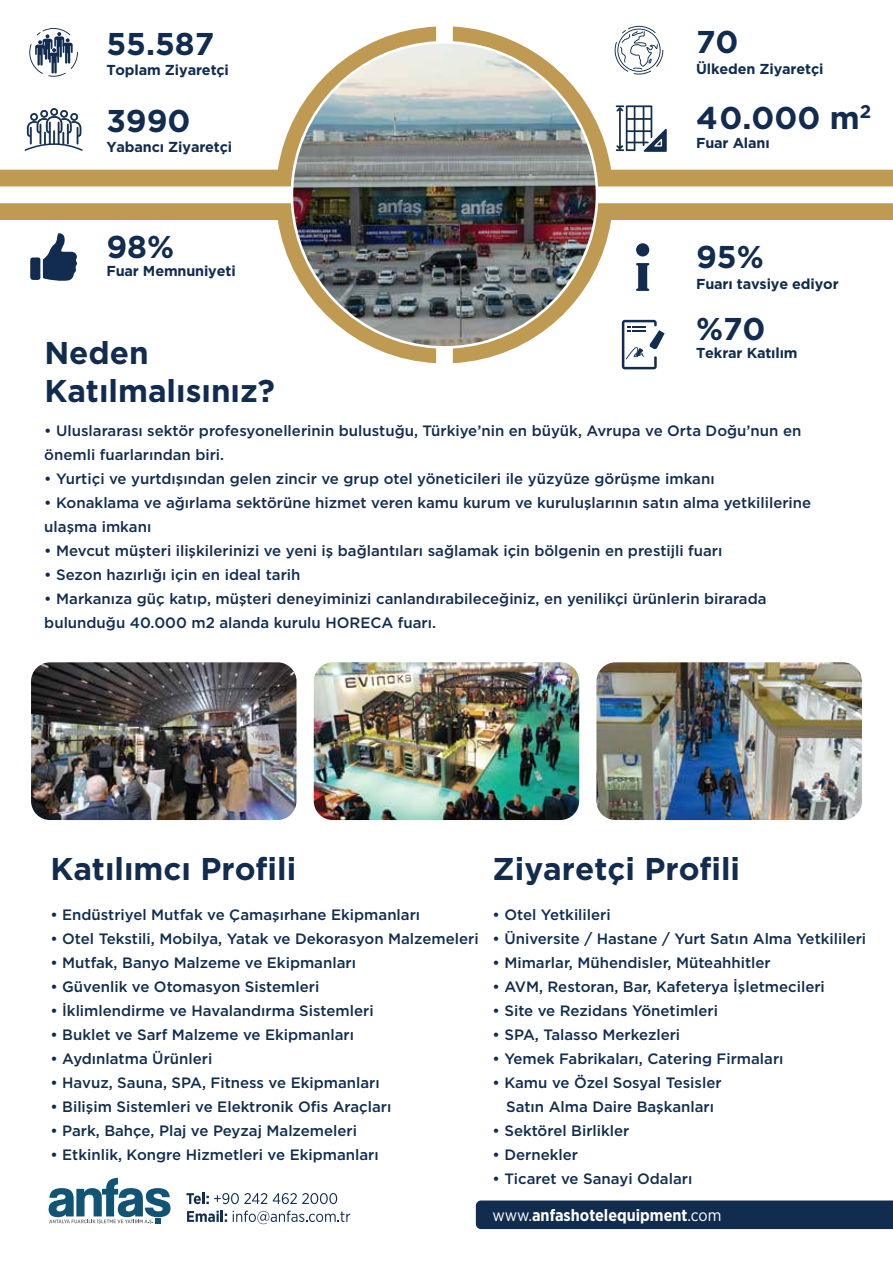
<style>
.page{position:relative;width:893px;height:1263px;background:#fff}
.page>*{position:absolute;margin:0;border:0;box-sizing:border-box;transform-origin:0 0}
.t1{font:700 31.5px/37.8px "Gotham";color:#122c4f}
.t2{font:700 16.5px "Gotham Narrow";color:#fff}
.t3{font:500 15px/24px "Gotham";color:#122c4f}
.t4{font:700 14.4px "Gotham";letter-spacing:-.01em;color:#122c4f}
.s1{font-weight:400}
</style>
<div class="page">
<div style="left:476px;top:1200px;width:417px;height:29px;background:#122c4f"></div>
<svg style="left:0;top:27px;width:893px;height:336px"></svg>
<img style="left:293px;top:44px;width:303px;height:302px;border-radius:151px">
<svg style="left:30px;top:233px;width:47px;height:48px"></svg>
<svg style="left:636px;top:263px;width:13px;height:28px"></svg>
<div style="left:636px;top:243px;width:13px;height:13px;background:#122c4f;border-radius:50%"></div>
<img style="left:31px;top:662px;width:265px;height:158px">
<img style="left:314px;top:662px;width:265px;height:158px">
<img style="left:596px;top:662px;width:266px;height:158px">
<svg style="left:616px;top:105px;width:51px;height:47px"></svg>
<svg style="left:622px;top:320px;width:44px;height:49px"></svg>
<svg style="left:49px;top:1178px;width:121px;height:46px"></svg>
<svg style="left:186px;top:1193px;width:81px;height:11px"></svg>
<svg style="left:273px;top:1193px;width:64px;height:11px"></svg>
<svg style="left:187px;top:1211px;width:40px;height:11px"></svg>
<svg style="left:233px;top:1211px;width:117px;height:13px"></svg>
<svg style="left:615px;top:26px;width:48px;height:49px"></svg>
<svg style="left:29px;top:28px;width:49px;height:49px"></svg>
<svg style="left:23px;top:108px;width:61px;height:44px"></svg>
<h1 class="t1" style="left:106px;top:25px;width:109px">55.587</h1>
<h1 class="t1" style="left:696px;top:22px;width:44px">70</h1>
<p class="t4" style="left:106px;top:61px;width:124px">Toplam Ziyaretçi</p>
<p class="t4" style="left:696px;top:59px;width:129px">Ülkeden Ziyaretçi</p>
<h1 class="t1" style="left:106px;top:101px;width:86px">3990</h1>
<p class="t4" style="left:106px;top:138px;width:127px">Yabancı Ziyaretçi</p>
<h1 class="t1" style="left:106px;top:227px;width:69px">98%</h1>
<p class="t4" style="left:106px;top:261px;width:131px">Fuar Memnuniyeti</p>
<h1 class="t1" style="left:44px;top:334px;width:232px">Neden<br>Katılmalısınız?</h1>
<h1 class="t1" style="left:696px;top:98px;width:177px">40.000 m<sup>2</sup></h1>
<p class="t4" style="left:696px;top:133px;width:75px">Fuar Alanı</p>
<h1 class="t1" style="left:696px;top:237px;width:69px">95%</h1>
<p class="t4" style="left:696px;top:274px;width:144px">Fuarı tavsiye ediyor</p>
<h1 class="t1" style="left:696px;top:310px;width:71px">%70</h1>
<p class="t4" style="left:696px;top:343px;width:103px">Tekrar Katılım</p>
<p class="t3" style="left:44px;top:419px;width:759px">• Uluslararası sektör profesyonellerinin bulustuğu, Türkiye’nin en büyük, Avrupa ve Orta Doğu’nun en önemli fuarlarından biri.</p>
<p class="t3" style="left:44px;top:467px;width:672px">• Yurtiçi ve yurtdışından gelen zincir ve grup otel yöneticileri ile yüzyüze görüşme imkanı</p>
<p class="t3" style="left:44px;top:491px;width:768px">• Konaklama ve ağırlama sektörüne hizmet veren kamu kurum ve kuruluşlarının satın alma yetkililerine ulaşma imkanı</p>
<p class="t3" style="left:44px;top:539px;width:680px">• Mevcut müşteri ilişkilerinizi ve yeni iş bağlantıları sağlamak için bölgenin en prestijli fuarı</p>
<p class="t3" style="left:44px;top:563px;width:258px">• Sezon hazırlığı için en ideal tarih</p>
<p class="t3" style="left:44px;top:587px;width:724px">• Markanıza güç katıp, müşteri deneyiminizi canlandırabileceğiniz, en yenilikçi ürünlerin birarada bulunduğu 40.000 m2 alanda kurulu HORECA fuarı.</p>
<h1 class="t1" style="left:50px;top:850px;width:247px">Katılımcı Profili</h1>
<p class="t3" style="left:50px;top:902px;width:371px">• Endüstriyel Mutfak ve Çamaşırhane Ekipmanları</p>
<p class="t3" style="left:50px;top:926px;width:430px">• Otel Tekstili, Mobilya, Yatak ve Dekorasyon Malzemeleri</p>
<p class="t3" style="left:50px;top:950px;width:307px">• Mutfak, Banyo Malzeme ve Ekipmanları</p>
<p class="t3" style="left:50px;top:974px;width:270px">• Güvenlik ve Otomasyon Sistemleri</p>
<p class="t3" style="left:50px;top:998px;width:325px">• İklimlendirme ve Havalandırma Sistemleri</p>
<p class="t3" style="left:50px;top:1022px;width:305px">• Buklet ve Sarf Malzeme ve Ekipmanları</p>
<p class="t3" style="left:50px;top:1046px;width:163px">• Aydınlatma Ürünleri</p>
<p class="t3" style="left:50px;top:1070px;width:331px">• Havuz, Sauna, SPA, Fitness ve Ekipmanları</p>
<p class="t3" style="left:50px;top:1094px;width:343px">• Bilişim Sistemleri ve Elektronik Ofis Araçları</p>
<p class="t3" style="left:50px;top:1118px;width:308px">• Park, Bahçe, Plaj ve Peyzaj Malzemeleri</p>
<p class="t3" style="left:50px;top:1142px;width:330px">• Etkinlik, Kongre Hizmetleri ve Ekipmanları</p>
<h1 class="t1" style="left:493px;top:850px;width:249px">Ziyaretçi Profili</h1>
<p class="t3" style="left:493px;top:902px;width:120px">• Otel Yetkilileri</p>
<p class="t3" style="left:493px;top:926px;width:375px">• Üniversite / Hastane / Yurt Satın Alma Yetkilileri</p>
<p class="t3" style="left:493px;top:950px;width:280px">• Mimarlar, Mühendisler, Müteahhitler</p>
<p class="t3" style="left:493px;top:974px;width:334px">• AVM, Restoran, Bar, Kafeterya İşletmecileri</p>
<p class="t3" style="left:493px;top:998px;width:227px">• Site ve Rezidans Yönetimleri</p>
<p class="t3" style="left:493px;top:1022px;width:189px">• SPA, Talasso Merkezleri</p>
<p class="t3" style="left:493px;top:1046px;width:292px">• Yemek Fabrikaları, Catering Firmaları</p>
<p class="t3" style="left:493px;top:1070px;width:231px;text-align:center">• Kamu ve Özel Sosyal Tesisler<br>Satın Alma Daire Başkanları</p>
<p class="t3" style="left:493px;top:1118px;width:138px">• Sektörel Birlikler</p>
<p class="t3" style="left:493px;top:1142px;width:87px">• Dernekler</p>
<p class="t3" style="left:493px;top:1166px;width:201px">• Ticaret ve Sanayi Odaları</p>
<p class="t2" style="left:493px;top:1204px;width:230px"><span class="s1">www.</span>anfashotelequipment<span class="s1">.com</span></p>
</div>
